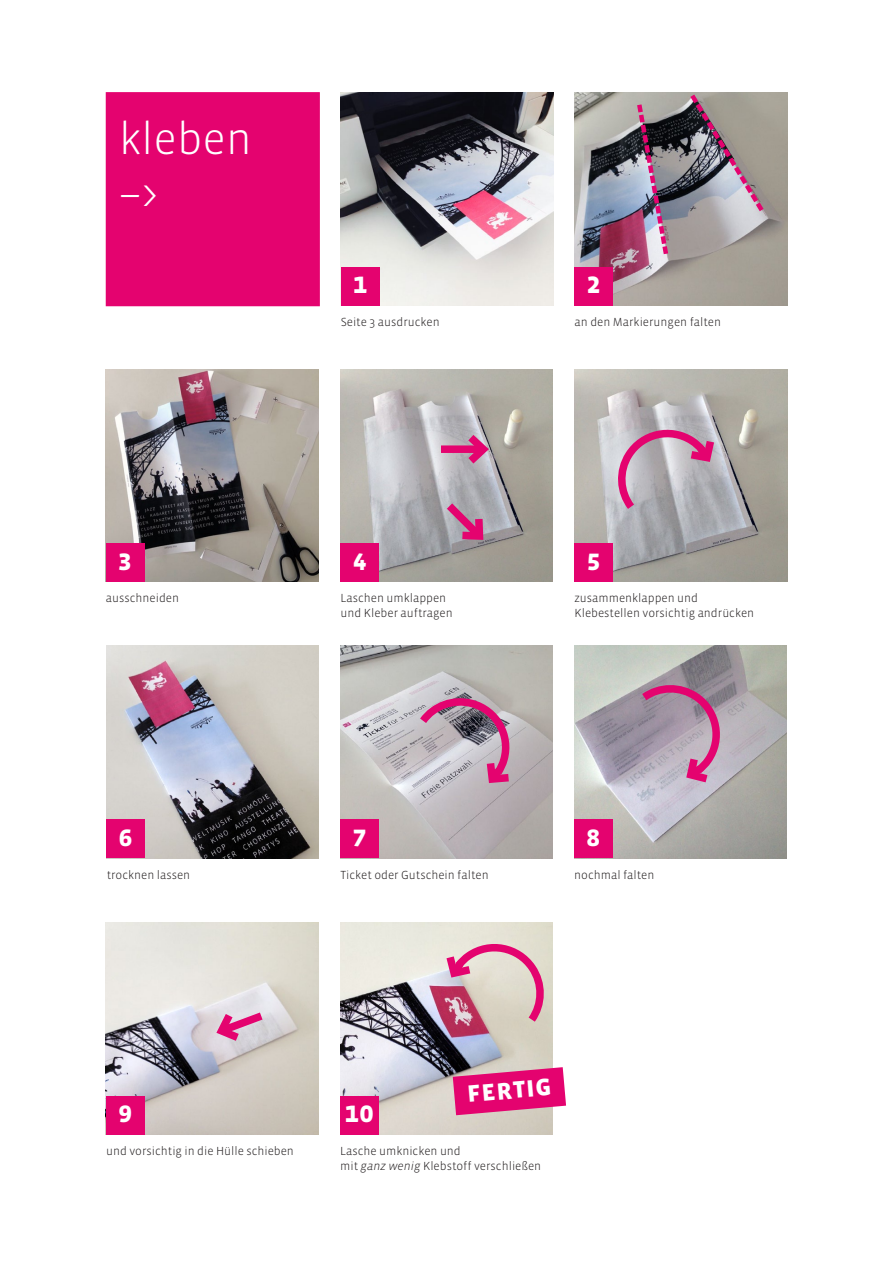
<style>
.page{position:relative;width:893px;height:1263px;background:#fff}
.page>*{position:absolute;margin:0;border:0;box-sizing:border-box;transform-origin:0 0}
.t1{font:300 45px "Vista Sans";color:#fff}
.t2{font:30px "Vista Sans SC Bold";color:#fff}
.t3{font:300 12px "Vista Sans";color:#231f20}
.s1{font-style:italic}
</style>
<div class="page">
<img style="left:574px;top:369px;width:213px;height:213px">
<img style="left:341px;top:93px;width:212px;height:212px">
<img style="left:340px;top:369px;width:213px;height:213px">
<img style="left:340px;top:646px;width:213px;height:212px">
<img style="left:106px;top:922px;width:213px;height:213px">
<img style="left:574px;top:93px;width:213px;height:212px">
<img style="left:106px;top:646px;width:213px;height:212px">
<img style="left:574px;top:646px;width:213px;height:212px">
<img style="left:340px;top:922px;width:213px;height:213px">
<img style="left:106px;top:369px;width:212px;height:213px">
<div style="left:341px;top:267px;width:38px;height:38px;background:#e4036f"></div>
<div style="left:341px;top:543px;width:38px;height:39px;background:#e4036f"></div>
<div style="left:340px;top:819px;width:39px;height:39px;background:#e4036f"></div>
<div style="left:106px;top:1096px;width:39px;height:38px;background:#e4036f"></div>
<div style="left:574px;top:267px;width:39px;height:38px;background:#e4036f"></div>
<div style="left:574px;top:543px;width:39px;height:39px;background:#e4036f"></div>
<div style="left:574px;top:819px;width:39px;height:39px;background:#e4036f"></div>
<div style="left:340px;top:1096px;width:39px;height:38px;background:#e4036f"></div>
<div style="left:106px;top:543px;width:38px;height:39px;background:#e4036f"></div>
<div style="left:106px;top:819px;width:39px;height:39px;background:#e4036f"></div>
<img style="left:634px;top:100px;width:37px;height:159px">
<svg style="left:686px;top:92px;width:82px;height:124px;background:#978c90"></svg>
<div style="left:441px;top:445px;width:42px;height:8px;background:#e4036f"></div>
<svg style="left:460px;top:427px;width:34px;height:44px"></svg>
<svg style="left:439px;top:495px;width:51px;height:52px;background:#b1859e"></svg>
<svg style="left:618px;top:423px;width:101px;height:94px;background:#bc9db0"></svg>
<svg style="left:413px;top:698px;width:104px;height:89px;background:#ba97ab"></svg>
<svg style="left:634px;top:686px;width:93px;height:102px;background:#b48ea7"></svg>
<svg style="left:211px;top:1005px;width:60px;height:42px;background:#dcacc6"></svg>
<svg style="left:441px;top:936px;width:102px;height:94px;background:#daa7b2"></svg>
<div style="left:106px;top:92px;width:214px;height:214px;background:#e4036f;border:2px solid #e4036f"></div>
<svg style="left:453px;top:1067px;width:113px;height:48px;background:#df2d80"></svg>
<p class="t1" style="left:119px;top:116px;width:135px">kleben</p>
<p class="t1" style="left:119px;top:170px;width:41px">–&gt;</p>
<p class="t2" style="left:353px;top:268px;width:16px">1</p>
<p class="t3" style="left:341px;top:316px;width:100px">Seite 3 ausdrucken</p>
<p class="t2" style="left:586px;top:268px;width:16px">2</p>
<p class="t3" style="left:575px;top:316px;width:148px">an den Markierungen falten</p>
<p class="t2" style="left:118px;top:544px;width:16px">3</p>
<p class="t3" style="left:106px;top:592px;width:75px">ausschneiden</p>
<p class="t2" style="left:352px;top:544px;width:16px">4</p>
<p class="t3" style="left:341px;top:592px;width:107px">Laschen umklappen</p>
<p class="t3" style="left:341px;top:606px;width:114px">und Kleber auftragen</p>
<p class="t2" style="left:586px;top:544px;width:16px">5</p>
<p class="t3" style="left:574px;top:592px;width:125px">zusammenklappen und</p>
<p class="t3" style="left:574px;top:606px;width:181px">Klebestellen vorsichtig andrücken</p>
<p class="t2" style="left:118px;top:821px;width:16px">6</p>
<p class="t3" style="left:107px;top:868px;width:85px">trocknen lassen</p>
<p class="t2" style="left:352px;top:821px;width:16px">7</p>
<p class="t3" style="left:340px;top:868px;width:150px">Ticket oder Gutschein falten</p>
<p class="t2" style="left:586px;top:821px;width:16px">8</p>
<p class="t3" style="left:574px;top:868px;width:82px">nochmal falten</p>
<p class="t2" style="left:118px;top:1097px;width:16px">9</p>
<p class="t3" style="left:106px;top:1145px;width:189px">und vorsichtig in die Hülle schieben</p>
<p class="t2" style="left:344px;top:1097px;width:31px">10</p>
<p class="t2" style="left:465px;top:1077px;width:87px;rotate:-5deg">fertig</p>
<p class="t3" style="left:340px;top:1145px;width:122px">Lasche umknicken und</p>
<p class="t3" style="left:340px;top:1159px;width:203px">mit <span class="s1">ganz wenig</span> Klebstoff verschließen</p>
</div>
